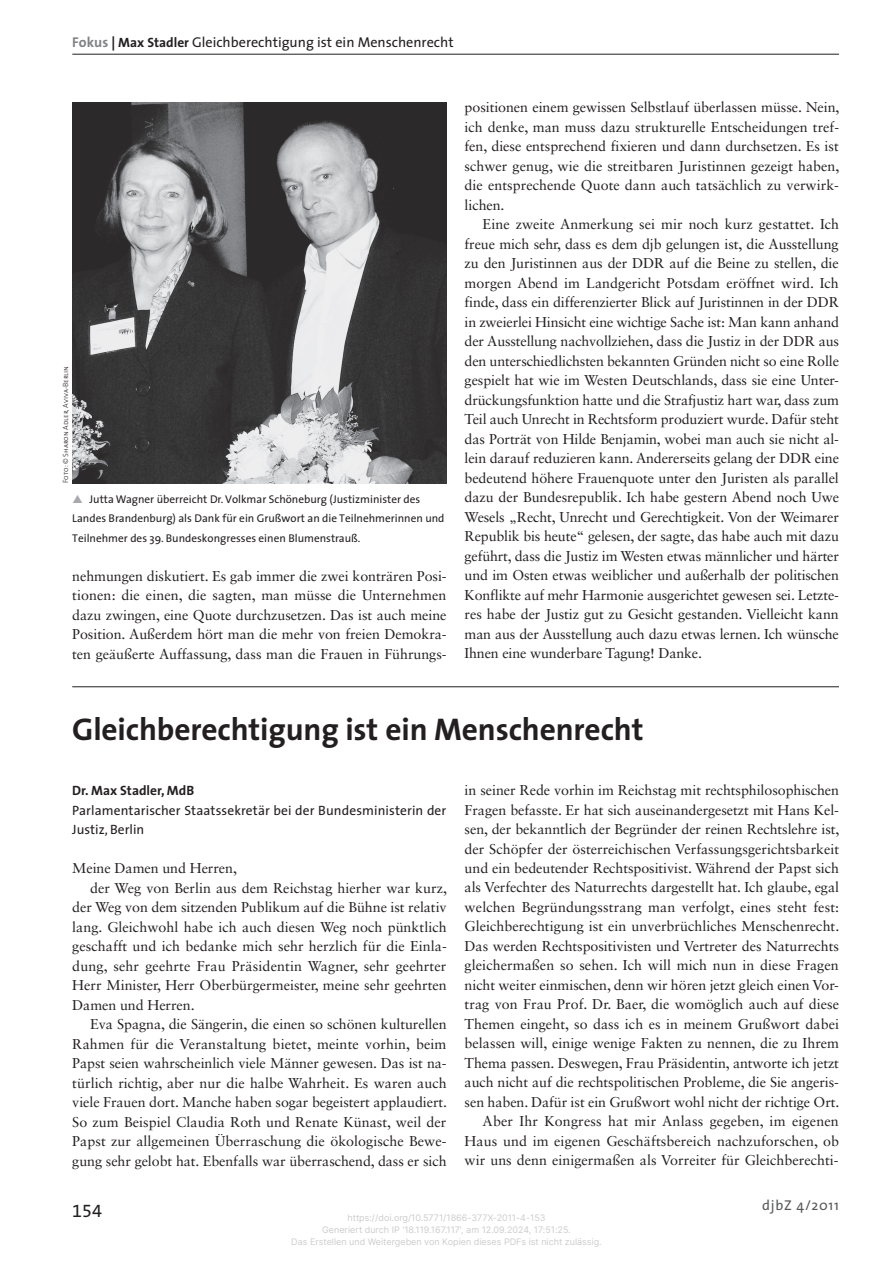
<style>
.page{position:relative;width:893px;height:1263px;background:#fff}
.page>*{position:absolute;margin:0;border:0;box-sizing:border-box;transform-origin:0 0}
.t1{font:31.5px "The Sans 7 Bold Plain";letter-spacing:-.005em;color:#231f20}
.t2{font:18px "The Sans 5 Regular Expert";color:#231f20}
.t3{font:14.25px/19.5px "Sabon LT Std";color:#231f20;text-align:justify}
.t4{font:14.25px "The Sans 5";color:#231f20}
.t5{font:14.25px "The Sans 5";letter-spacing:.05em;color:#57585a}
.t6{font:13.5px/19.5px "The Sans 5";letter-spacing:.005em;color:#231f20}
.t7{font:13.5px "The Sans 7 Bold Plain";color:#231f20}
.t8{font:11.25px/19.5px "The Sans 5";color:#231f20}
.t9{font:9px/12px "Inter";color:#ccc;text-align:center}
.t10{font:7.5px "The Sans 3 Light Caps";color:#231f20}
.s1{font-family:"The Sans 7 Bold Plain";color:#808285}
.s2{font-family:"The Sans 7 Bold Plain"}
.s3{font-family:"The Sans 7 Bold Plain";font-size:13.5px}
</style>
<div class="page">
<hr style="left:72px;top:54px;width:767px;height:1px;background:#231f20">
<hr style="left:72px;top:686px;width:767px;height:1px;background:#231f20">
<img style="left:72px;top:102px;width:375px;height:381px">
<p class="t4" style="left:72px;top:30px;width:383px"><span class="s1">Fokus</span> <span class="s2">|</span> <span class="s3">Max Stadler</span> Gleichberechtigung ist ein Menschenrecht</p>
<p class="t10" style="left:59px;top:483px;width:119px;rotate:-90deg">Foto: © Sharon Adler, Aviva-Berlin</p>
<p class="t8" style="left:72px;top:489px;width:374px;text-indent:17px">Jutta Wagner überreicht Dr. Volkmar Schöneburg (Justizminister des<br>Landes Brandenburg) als Dank für ein Grußwort an die Teilnehmerinnen und<br>Teilnehmer des 39. Bundeskongresses einen Blumenstrauß.</p>
<p class="t3" style="left:72px;top:566px;width:376px">nehmungen diskutiert. Es gab immer die zwei konträren Posi&shy;tionen: die einen, die sagten, man müsse die Unternehmen dazu zwingen, eine Quote durchzusetzen. Das ist auch meine Position. Außerdem hört man die mehr von freien Demokra&shy;ten geäußerte Auffassung, dass man die Frauen in Führungs-</p>
<p class="t3" style="left:465px;top:98px;width:376px">positionen einem gewissen Selbstlauf überlassen müsse. Nein, ich denke, man muss dazu strukturelle Entscheidungen tref&shy;fen, diese entsprechend fixieren und dann durchsetzen. Es ist schwer genug, wie die streitbaren Juristinnen gezeigt haben, die entsprechende Quote dann auch tatsächlich zu verwirk&shy;lichen.</p>
<p class="t3" style="left:465px;top:215px;width:376px;text-indent:18px">Eine zweite Anmerkung sei mir noch kurz gestattet. Ich freue mich sehr, dass es dem djb gelungen ist, die Ausstellung zu den Juristinnen aus der DDR auf die Beine zu stellen, die morgen Abend im Landgericht Potsdam eröffnet wird. Ich finde, dass ein differenzierter Blick auf Juristinnen in der DDR in zweierlei Hinsicht eine wichtige Sache ist: Man kann anhand der Ausstellung nachvollziehen, dass die Justiz in der DDR aus den unterschiedlichsten bekannten Gründen nicht so eine Rolle gespielt hat wie im Westen Deutschlands, dass sie eine Unter&shy;drückungsfunktion hatte und die Strafjustiz hart war, dass zum Teil auch Unrecht in Rechtsform produziert wurde. Dafür steht das Porträt von Hilde Benjamin, wobei man auch sie nicht al&shy;lein darauf reduzieren kann. Andererseits gelang der DDR eine bedeutend höhere Frauenquote unter den Juristen als parallel dazu der Bundesrepublik. Ich habe gestern Abend noch Uwe Wesels „Recht, Unrecht und Gerechtigkeit. Von der Weimarer Republik bis heute“ gelesen, der sagte, das habe auch mit dazu geführt, dass die Justiz im Westen etwas männlicher und härter und im Osten etwas weiblicher und außerhalb der politischen Konflikte auf mehr Harmonie ausgerichtet gewesen sei. Letzte&shy;res habe der Justiz gut zu Gesicht gestanden. Vielleicht kann man aus der Ausstellung auch dazu etwas lernen. Ich wünsche Ihnen eine wunderbare Tagung! Danke.</p>
<h1 class="t1" style="left:72px;top:703px;width:573px">Gleichberechtigung ist ein Menschenrecht</h1>
<p class="t7" style="left:72px;top:779px;width:123px">Dr. Max Stadler, MdB</p>
<p class="t6" style="left:72px;top:800px;width:376px">Parlamentarischer Staatssekretär bei der Bundesministerin der<br>Justiz, Berlin</p>
<p class="t3" style="left:72px;top:858px;width:166px">Meine Damen und Herren,</p>
<p class="t3" style="left:90px;top:878px;width:358px">der Weg von Berlin aus dem Reichstag hierher war kurz,</p>
<p class="t3" style="left:72px;top:897px;width:376px">der Weg von dem sitzenden Publikum auf die Bühne ist relativ</p>
<p class="t3" style="left:72px;top:917px;width:376px">lang. Gleichwohl habe ich auch diesen Weg noch pünktlich</p>
<p class="t3" style="left:72px;top:936px;width:376px">geschafft und ich bedanke mich sehr herzlich für die Einla-</p>
<p class="t3" style="left:72px;top:956px;width:376px">dung, sehr geehrte Frau Präsidentin Wagner, sehr geehrter</p>
<p class="t3" style="left:72px;top:975px;width:376px">Herr Minister, Herr Oberbürgermeister, meine sehr geehrten</p>
<p class="t3" style="left:72px;top:995px;width:124px">Damen und Herren.</p>
<p class="t3" style="left:90px;top:1014px;width:358px">Eva Spagna, die Sängerin, die einen so schönen kulturellen</p>
<p class="t3" style="left:72px;top:1034px;width:376px">Rahmen für die Veranstaltung bietet, meinte vorhin, beim</p>
<p class="t3" style="left:72px;top:1053px;width:376px">Papst seien wahrscheinlich viele Männer gewesen. Das ist na-</p>
<p class="t3" style="left:72px;top:1073px;width:376px">türlich richtig, aber nur die halbe Wahrheit. Es waren auch</p>
<p class="t3" style="left:72px;top:1092px;width:376px">viele Frauen dort. Manche haben sogar begeistert applaudiert.</p>
<p class="t3" style="left:72px;top:1112px;width:376px">So zum Beispiel Claudia Roth und Renate Künast, weil der</p>
<p class="t3" style="left:72px;top:1131px;width:376px">Papst zur allgemeinen Überraschung die ökologische Bewe-</p>
<p class="t3" style="left:72px;top:1151px;width:376px">gung sehr gelobt hat. Ebenfalls war überraschend, dass er sich</p>
<p class="t3" style="left:465px;top:780px;width:376px;text-align:right">in seiner Rede vorhin im Reichstag mit rechtsphilosophischen Fragen befasste. Er hat sich auseinandergesetzt mit Hans Kel&shy;sen, der bekanntlich der Begründer der reinen Rechtslehre ist, der Schöpfer der österreichischen Verfassungsgerichtsbarkeit und ein bedeutender Rechtspositivist. Während der Papst sich als Verfechter des Naturrechts dargestellt hat. Ich glaube, egal welchen Begründungsstrang man verfolgt, eines steht fest:<br>Gleichberechtigung ist ein unverbrüchliches Menschenrecht.<br>Das werden Rechtspositivisten und Vertreter des Naturrechts gleichermaßen so sehen. Ich will mich nun in diese Fragen nicht weiter einmischen, denn wir hören jetzt gleich einen Vor&shy;trag von Frau Prof. Dr. Baer, die womöglich auch auf diese Themen eingeht, so dass ich es in meinem Grußwort dabei belassen will, einige wenige Fakten zu nennen, die zu Ihrem Thema passen. Deswegen, Frau Präsidentin, antworte ich jetzt auch nicht auf die rechtspolitischen Probleme, die Sie angeris&shy;sen haben. Dafür ist ein Grußwort wohl nicht der richtige Ort.<br>Aber Ihr Kongress hat mir Anlass gegeben, im eigenen Haus und im eigenen Geschäftsbereich nachzuforschen, ob wir uns denn einigermaßen als Vorreiter für Gleichberechti-</p>
<p class="t2" style="left:72px;top:1195px;width:31px">154</p>
<p class="t9" style="left:291px;top:1212px;width:312px">https://doi.org/10.5771/1866-377X-2011-4-153<br>Generiert durch IP '18.119.167.117', am 12.09.2024, 17:51:25.<br>Das Erstellen und Weitergeben von Kopien dieses PDFs ist nicht zulässig.</p>
<p class="t5" style="left:762px;top:1193px;width:78px">djbZ 4/2011</p>
</div>
